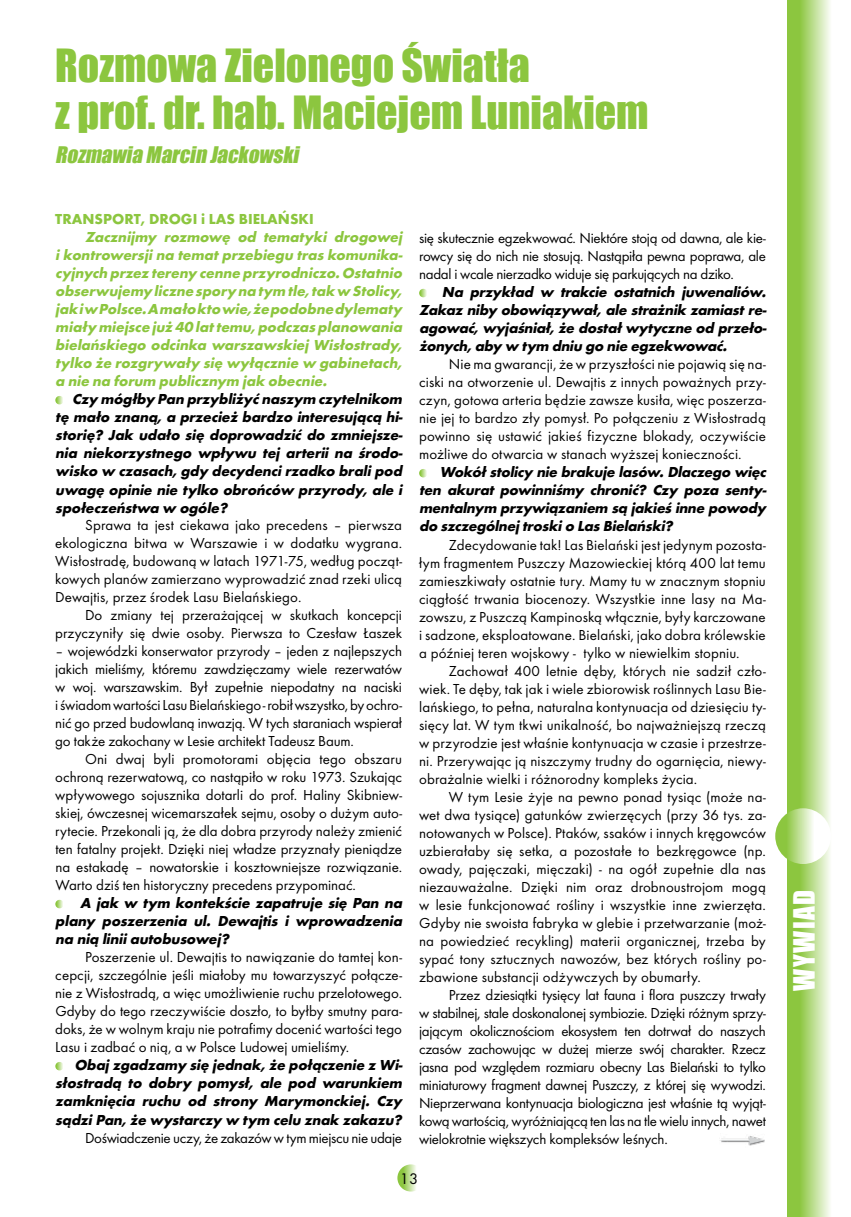
<style>
.page{position:relative;width:851px;height:1217px;background:#fff}
.page>*{position:absolute;margin:0;border:0;box-sizing:border-box;transform-origin:0 0}
.t1{font:42px/46.5px "Impact";color:#8cc63f}
.t2{font:27px "Impact";letter-spacing:.05em;color:#fff}
.t3{font:italic 21px "Impact";color:#8cc63f}
.t4{font:15.9px "Futura TEE";color:#000}
.t5{font:15px/18px "Futura TEE";color:#000;text-align:justify}
.t6{font:italic 700 15px/18px "Futura TEE";letter-spacing:-.01em;color:#000;text-align:justify}
.t7{font:italic 700 15px/18px "Futura TEE";letter-spacing:-.005em;color:#8cc63f}
.t8{font:15px "Futura TEE";letter-spacing:-.025em;color:#000}
.t9{font:700 15px "Futura TEE";color:#8cc63f}
</style>
<div class="page">
<svg style="left:787px;top:0;width:43px;height:1216px;background:#b2d87f"></svg>
<svg style="left:775px;top:808px;width:55px;height:55px"></svg>
<svg style="left:397px;top:1164px;width:27px;height:27px"></svg>
<svg style="left:55px;top:396px;width:8px;height:8px"></svg>
<svg style="left:55px;top:899px;width:8px;height:9px"></svg>
<svg style="left:55px;top:1062px;width:8px;height:8px"></svg>
<svg style="left:419px;top:289px;width:8px;height:8px"></svg>
<svg style="left:419px;top:469px;width:8px;height:8px"></svg>
<img style="left:720px;top:1136px;width:44px;height:10px">
<h1 class="t1" style="left:55px;top:41px;width:594px">Rozmowa Zielonego Światła<br>z prof. dr. hab. Maciejem Luniakiem</h1>
<h3 class="t3" style="left:55px;top:139px;width:250px">Rozmawia Marcin Jackowski</h3>
<p class="t9" style="left:55px;top:210px;width:260px">TRANSPORT, DROGI i LAS BIELAŃSKI</p>
<p class="t7" style="left:55px;top:228px;width:351px;text-indent:30px">Zacznijmy rozmowę od tematyki drogowej ikontrowersjina tematprzebiegu traskomunika&shy;cyjnych przez tereny cenne przyrodniczo.Ostatnio obserwujemy liczne spory na tym tle,tak w Stolicy, jak iw Polsce.A mało kto wie,że podobne dylematy miały miejsce już 40 lattemu,podczasplanowania bielańskiego odcinka warszawskiej Wisłostrady, tylko że rozgrywały się wyłącznie w gabinetach, a nie na forum publicznym jak obecnie.</p>
<p class="t6" style="left:55px;top:390px;width:351px;text-indent:17px">Czy mógłby Pan przybliżyć naszym czytelnikom tę mało znaną, a przecież bardzo interesującą hi&shy;storię? Jak udało się doprowadzić do zmniejsze&shy;nia niekorzystnego wpływu tej arterii na środo&shy;wisko w czasach,gdy decydencirzadko bralipod uwagę opinie nie tylko obrońców przyrody, ale i społeczeństwa w ogóle?</p>
<p class="t5" style="left:55px;top:516px;width:348px;text-indent:30px">Sprawa ta jest ciekawa jako precedens – pierwsza ekologiczna bitwa w Warszawie i w dodatku wygrana.<br>Wisłostradę, budowaną w latach 1971-75, według począt&shy;kowych planów zamierzano wyprowadzić znad rzeki ulicą Dewajtis, przez środek Lasu Bielańskiego.</p>
<p class="t5" style="left:55px;top:606px;width:348px;text-align:right">Do zmiany tej przerażającej w skutkach koncepcji przyczyniły się dwie osoby. Pierwsza to Czesław Łaszek</p>
<p class="t5" style="left:55px;top:642px;width:348px">– wojewódzki konserwator przyrody – jeden z najlepszych jakich mieliśmy, któremu zawdzięczamy wiele rezerwatów w woj. warszawskim. Był zupełnie niepodatny na naciski iświadomwartościLasuBielańskiego-robiłwszystko,byochro&shy;nić go przed budowlaną inwazją. W tych staraniach wspierał go także zakochany w Lesie architekt Tadeusz Baum.</p>
<p class="t5" style="left:55px;top:750px;width:348px;text-indent:30px">Oni dwaj byli promotorami objęcia tego obszaru ochroną rezerwatową, co nastąpiło w roku 1973. Szukając wpływowego sojusznika dotarli do prof. Haliny Skibniew&shy;skiej, ówczesnej wicemarszałek sejmu, osoby o dużym auto&shy;rytecie. Przekonali ją, że dla dobra przyrody należy zmienić ten fatalny projekt. Dzięki niej władze przyznały pieniądze na estakadę – nowatorskie i kosztowniejsze rozwiązanie.<br>Warto dziś ten historyczny precedens przypominać.</p>
<p class="t6" style="left:55px;top:893px;width:351px;text-indent:25px">A jak w tym kontekście zapatruje się Pan na plany poszerzenia ul. Dewajtis i wprowadzenia na nią liniiautobusowej?</p>
<p class="t5" style="left:55px;top:948px;width:348px;text-indent:30px">Poszerzenie ul. Dewajtis to nawiązanie do tamtej kon&shy;cepcji, szczególnie jeśli miałoby mu towarzyszyć połącze&shy;nie z Wisłostradą, a więc umożliwienie ruchu przelotowego.<br>Gdyby do tego rzeczywiście doszło, to byłby smutny para&shy;doks, że w wolnym kraju nie potrafimy docenić wartości tego Lasu i zadbać o nią, a w Polsce Ludowej umieliśmy.</p>
<p class="t6" style="left:55px;top:1055px;width:351px;text-align:left;text-indent:19px">Obajzgadzamy się jednak,że połączenie z Wi&shy;słostradą to dobry pomysł, ale pod warunkiem zamknięcia ruchu od strony Marymonckiej. Czy sądziPan,że wystarczy w tym celu znak zakazu?</p>
<p class="t8" style="left:85px;top:1128px;width:318px">Doświadczenie uczy, że zakazów w tym miejscu nie udaje</p>
<p class="t5" style="left:419px;top:229px;width:348px">się skutecznie egzekwować. Niektóre stoją od dawna, ale kie&shy;rowcy się do nich nie stosują. Nastąpiła pewna poprawa, ale nadal i wcale nierzadko widuje się parkujących na dziko.</p>
<p class="t6" style="left:419px;top:283px;width:351px;text-indent:23px">Na przykład w trakcie ostatnich juwenaliów.<br>Zakaz niby obowiązywał,ale strażnik zamiastre&shy;agować,wyjaśniał,że dostałwytyczne od przeło&shy;żonych,aby w tym dniu go nie egzekwować.</p>
<p class="t5" style="left:419px;top:355px;width:348px;text-indent:30px">Nie ma gwarancji, że w przyszłości nie pojawią się na&shy;ciski na otworzenie ul. Dewajtis z innych poważnych przy&shy;czyn, gotowa arteria będzie zawsze kusiła, więc poszerza&shy;nie jej to bardzo zły pomysł. Po połączeniu z Wisłostradą powinno się ustawić jakieś fizyczne blokady, oczywiście możliwe do otwarcia w stanach wyższej konieczności.</p>
<p class="t6" style="left:419px;top:463px;width:351px;text-align:left;text-indent:21px">Wokółstolicy nie brakuje lasów.Dlaczego więc ten akurat powinniśmy chronić? Czy poza senty&shy;mentalnym przywiązaniem są jakieśinne powody do szczególnejtroskio LasBielański?</p>
<p class="t5" style="left:419px;top:535px;width:348px;text-indent:30px">Zdecydowanie tak! Las Bielański jest jedynym pozosta&shy;łym fragmentem Puszczy Mazowieckiej którą 400 lat temu zamieszkiwały ostatnie tury. Mamy tu w znacznym stopniu ciągłość trwania biocenozy. Wszystkie inne lasy na Ma&shy;zowszu, z Puszczą Kampinoską włącznie, były karczowane i sadzone, eksploatowane. Bielański, jako dobra królewskie a później teren wojskowy - tylko w niewielkim stopniu.</p>
<p class="t5" style="left:419px;top:661px;width:348px;text-indent:30px">Zachował 400 letnie dęby, których nie sadził czło&shy;wiek. Te dęby, tak jak i wiele zbiorowisk roślinnych Lasu Bie&shy;lańskiego, to pełna, naturalna kontynuacja od dziesięciu ty&shy;sięcy lat. W tym tkwi unikalność, bo najważniejszą rzeczą w przyrodzie jest właśnie kontynuacja w czasie i przestrze&shy;ni. Przerywając ją niszczymy trudny do ogarnięcia, niewy&shy;obrażalnie wielki i różnorodny kompleks życia.</p>
<p class="t5" style="left:419px;top:787px;width:348px;text-indent:30px">W tym Lesie żyje na pewno ponad tysiąc (może na&shy;wet dwa tysiące) gatunków zwierzęcych (przy 36 tys. za&shy;notowanych w Polsce). Ptaków, ssaków i innych kręgowców uzbierałaby się setka, a pozostałe to bezkręgowce (np. owady, pajęczaki, mięczaki) - na ogół zupełnie dla nas niezauważalne. Dzięki nim oraz drobnoustrojom mogą w lesie funkcjonować rośliny i wszystkie inne zwierzęta.<br>Gdyby nie swoista fabryka w glebie i przetwarzanie (moż&shy;na powiedzieć recykling) materii organicznej, trzeba by sypać tony sztucznych nawozów, bez których rośliny po&shy;zbawione substancji odżywczych by obumarły.</p>
<p class="t5" style="left:419px;top:985px;width:348px;text-indent:30px">Przez dziesiątki tysięcy lat fauna i flora puszczy trwały w stabilnej, stale doskonalonej symbiozie. Dzięki różnym sprzy&shy;jającym okolicznościom ekosystem ten dotrwał do naszych czasów zachowując w dużej mierze swój charakter. Rzecz jasna pod względem rozmiaru obecny Las Bielański to tylko miniaturowy fragment dawnej Puszczy, z której się wywodzi.<br>Nieprzerwana kontynuacja biologiczna jest właśnie tą wyjąt&shy;kową wartością, wyróżniającą ten las na tle wielu innych, nawet wielokrotnie większych kompleksów leśnych.</p>
<p class="t4" style="left:400px;top:1169px;width:20px">13</p>
<h2 class="t2" style="left:783px;top:990px;width:102px;rotate:-90deg">WYWIAD</h2>
</div>
